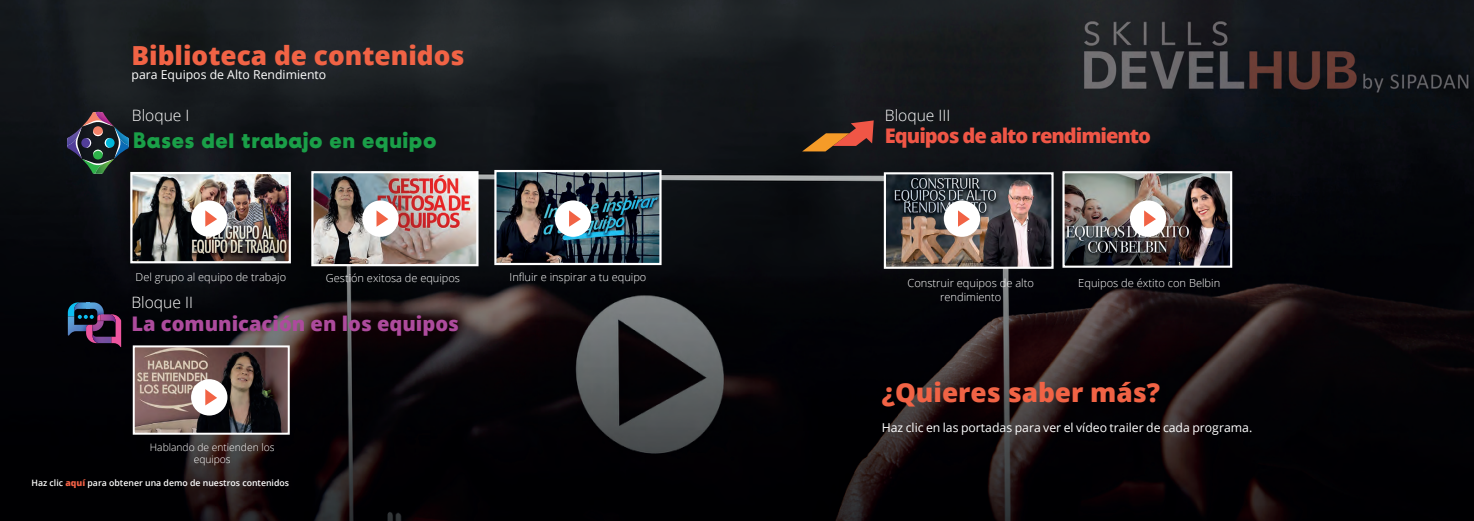
<style>
.page{position:relative;width:1474px;height:521px;background:#fff}
.page>*{position:absolute;margin:0;border:0;box-sizing:border-box;transform-origin:0 0}
.t1{font:800 26.25px "Open Sans";color:#f16345}
.t2{font:700 22.4px "BD Supper";color:#1a9f48}
.t3{font:800 20.12px "Open Sans";color:#ad4b9d}
.t4{font:800 20.12px "Open Sans";letter-spacing:-.05em;color:#f05646}
.t5{font:300 15.66px "Open Sans";color:#fff}
.t6{font:12.25px "Open Sans";color:#fff}
.t7{font:300 11.11px/13.3px "Open Sans";color:#fff;text-align:center}
.t8{font:300 11.03px "Open Sans";color:#fff}
.t9{font:300 10.24px/12.3px "Open Sans";color:#fff;text-align:center}
.t10{font:600 8.75px "Open Sans";color:#fff}
.s1{font-weight:800;color:#f16146}
</style>
<div class="page">
<img style="left:0;top:0;width:1473px;height:521px">
<img style="left:67px;top:112px;width:62px;height:62px">
<img style="left:133px;top:175px;width:155px;height:85px">
<div style="left:130px;top:172px;width:161px;height:91px;border:2px solid #fff"></div>
<img style="left:314px;top:174px;width:161px;height:89px">
<div style="left:311px;top:171px;width:167px;height:95px;border:2px solid #fff"></div>
<img style="left:497px;top:173px;width:161px;height:89px">
<div style="left:494px;top:170px;width:167px;height:95px;border:2px solid #fff"></div>
<svg style="left:68px;top:302px;width:53px;height:45px;background:#3d3455"></svg>
<img style="left:136px;top:348px;width:151px;height:84px">
<div style="left:133px;top:345px;width:157px;height:90px;border:2px solid #fff"></div>
<svg style="left:802px;top:120px;width:71px;height:31px;background:#743e27"></svg>
<img style="left:886px;top:175px;width:164px;height:91px">
<div style="left:883px;top:172px;width:170px;height:97px;border:2px solid #fff"></div>
<img style="left:1065px;top:174px;width:164px;height:91px">
<div style="left:1062px;top:171px;width:170px;height:97px;border:2px solid #fff"></div>
<img style="left:1084px;top:14px;width:384px;height:82px">
<div style="left:191px;top:200px;width:36px;height:37px;background:#fff;border-radius:50%"></div>
<svg style="left:205px;top:210px;width:12px;height:17px"></svg>
<div style="left:191px;top:379px;width:36px;height:36px;background:#fff;border-radius:50%"></div>
<svg style="left:205px;top:389px;width:12px;height:16px"></svg>
<div style="left:362px;top:200px;width:37px;height:37px;background:#fff;border-radius:50%"></div>
<svg style="left:376px;top:210px;width:12px;height:17px"></svg>
<div style="left:943px;top:200px;width:37px;height:37px;background:#fff;border-radius:50%"></div>
<svg style="left:958px;top:210px;width:11px;height:17px"></svg>
<div style="left:555px;top:200px;width:36px;height:37px;background:#fff;border-radius:50%"></div>
<svg style="left:569px;top:210px;width:12px;height:17px"></svg>
<div style="left:1129px;top:200px;width:37px;height:37px;background:#fff;border-radius:50%"></div>
<svg style="left:1144px;top:210px;width:11px;height:17px"></svg>
<h1 class="t1" style="left:131px;top:37px;width:334px">Biblioteca de contenidos</h1>
<p class="t6" style="left:131px;top:66px;width:196px">para Equipos de Alto Rendimiento</p>
<p class="t5" style="left:132px;top:104px;width:59px">Bloque I</p>
<h2 class="t2" style="left:133px;top:126px;width:305px">Bases del trabajo en equipo</h2>
<p class="t8" style="left:136px;top:269px;width:152px">Del grupo al equipo de trabajo</p>
<p class="t8" style="left:326px;top:270px;width:136px">Gestión exitosa de equipos</p>
<p class="t8" style="left:509px;top:269px;width:138px">Influir e inspirar a tu equipo</p>
<h3 class="t3" style="left:131px;top:310px;width:329px">La comunicación en los equipos</h3>
<p class="t5" style="left:131px;top:291px;width:63px">Bloque II</p>
<p class="t9" style="left:150px;top:441px;width:126px">Hablando de entienden los equipos</p>
<p class="t10" style="left:32px;top:477px;width:259px">Haz clic <span class="s1">aquí</span> para obtener una demo de nuestros contenidos</p>
<p class="t5" style="left:885px;top:104px;width:67px">Bloque III</p>
<h3 class="t4" style="left:885px;top:121px;width:268px">Equipos de alto rendimiento</h3>
<p class="t7" style="left:907px;top:276px;width:128px">Construir equipos de alto rendimiento</p>
<p class="t7" style="left:1078px;top:276px;width:143px">Equipos de éxtito con Belbin</p>
<h1 class="t1" style="left:881px;top:374px;width:280px">¿Quieres saber más?</h1>
<p class="t6" style="left:881px;top:418px;width:372px">Haz clic en las portadas para ver el vídeo trailer de cada programa.</p>
</div>
